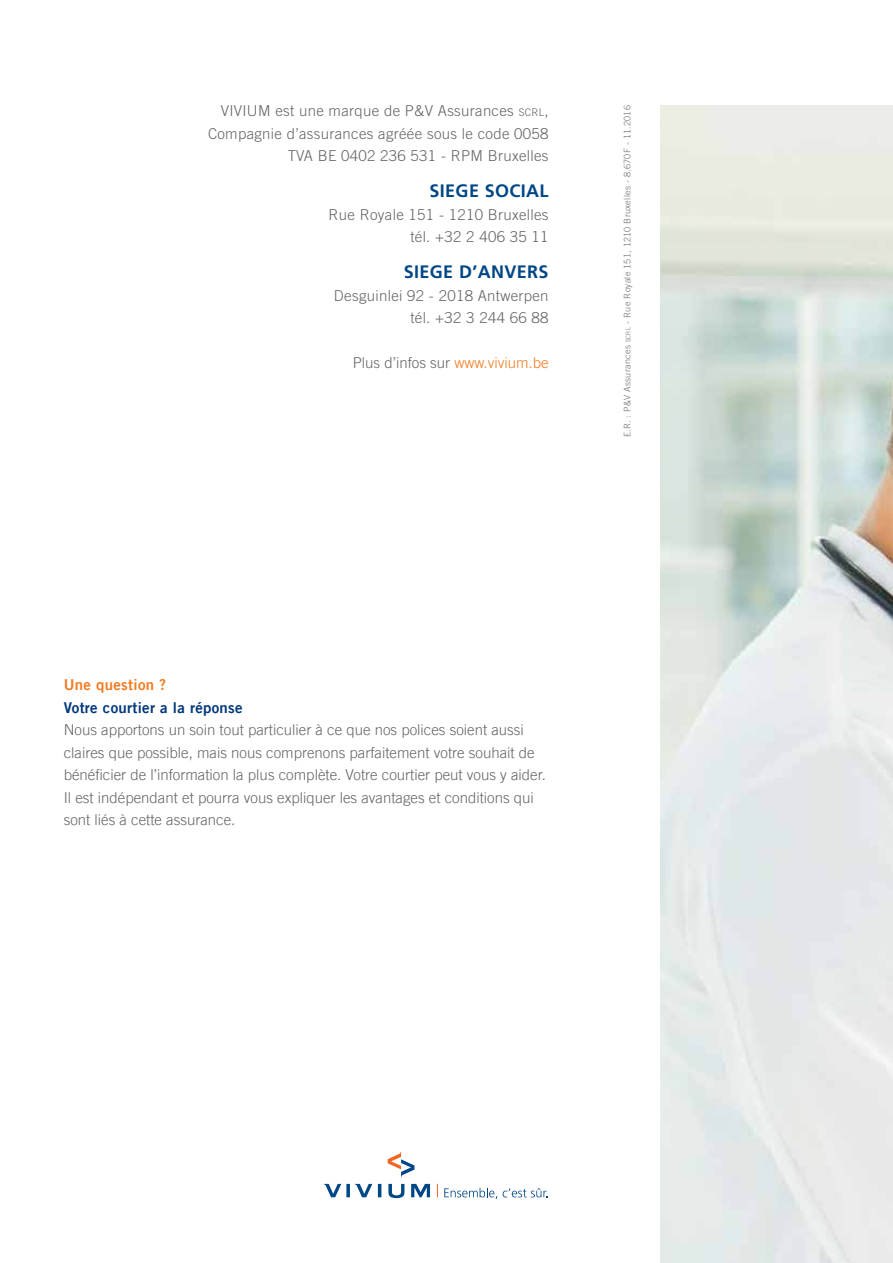
<style>
.page{position:relative;width:893px;height:1263px;background:#fff}
.page>*{position:absolute;margin:0;border:0;box-sizing:border-box;transform-origin:0 0}
.t1{font:700 18px "Frutiger LT Std";letter-spacing:.02em;color:#004785}
.t2{font:300 15px/22.5px "Trade Gothic LT";color:#636466}
.t3{font:300 15px/22.5px "Trade Gothic LT Std";letter-spacing:.02em;color:#636466;text-align:right}
.t4{font:300 15px "Trade Gothic LT Std";color:#636466}
.t5{font:15px "Trade Gothic LT Bold Two";letter-spacing:.02em;color:#00377b}
.t6{font:15px "Trade Gothic LT Bold Two";letter-spacing:.02em;color:#f47b20}
.t7{font:300 9px "Trade Gothic LT Std";letter-spacing:.03em;color:#6d6e71}
.s1{font-size:10.5px}
.s2{font-style:inherit}
.s3{color:#f47b20}
.s4{font-size:6.3px}
</style>
<div class="page">
<img style="left:660px;top:105px;width:233px;height:1158px">
<svg style="left:378px;top:1184px;width:3px;height:13px"></svg>
<svg style="left:388px;top:1184px;width:16px;height:14px"></svg>
<svg style="left:411px;top:1184px;width:19px;height:13px"></svg>
<svg style="left:324px;top:1184px;width:48px;height:13px"></svg>
<svg style="left:388px;top:1152px;width:26px;height:25px"></svg>
<svg style="left:444px;top:1188px;width:53px;height:10px"></svg>
<svg style="left:503px;top:1188px;width:45px;height:9px"></svg>
<svg style="left:437px;top:1184px;width:1px;height:13px"></svg>
<p class="t3" style="left:208px;top:99px;width:342px">VIVIUM est une marque de P&amp;V Assurances <span class="s1">SCRL</span><span class="s2">,<br></span>Compagnie d’assurances agréée sous le code 0058<br>TVA BE 0402 236 531 - RPM Bruxelles</p>
<p class="t1" style="left:430px;top:180px;width:120px">SIEGE SOCIAL</p>
<p class="t3" style="left:329px;top:203px;width:221px">Rue Royale 151 - 1210 Bruxelles tél. +32 2 406 35 11</p>
<p class="t1" style="left:404px;top:261px;width:146px">SIEGE D’ANVERS</p>
<p class="t3" style="left:334px;top:284px;width:216px">Desguinlei 92 - 2018 Antwerpen tél. +32 3 244 66 88</p>
<p class="t4" style="left:353px;top:354px;width:197px">Plus d’infos sur <span class="s3">www.vivium.be</span></p>
<p class="t7" style="left:622px;top:437px;width:334px;rotate:-90deg">E.R. : P&amp;V Assurances <span class="s4">SCRL</span> - Rue Royale 151, 1210 Bruxelles - 8.670F - 11.2016</p>
<p class="t6" style="left:64px;top:675px;width:104px">Une question ?</p>
<p class="t5" style="left:64px;top:698px;width:180px">Votre courtier a la réponse</p>
<p class="t2" style="left:64px;top:718px;width:484px">Nous apportons un soin tout particulier à ce que nos polices soient aussi claires que possible, mais nous comprenons parfaitement votre souhait de bénéficier de l’information la plus complète. Votre courtier peut vous y aider.<br>Il est indépendant et pourra vous expliquer les avantages et conditions qui sont liés à cette assurance.</p>
</div>
